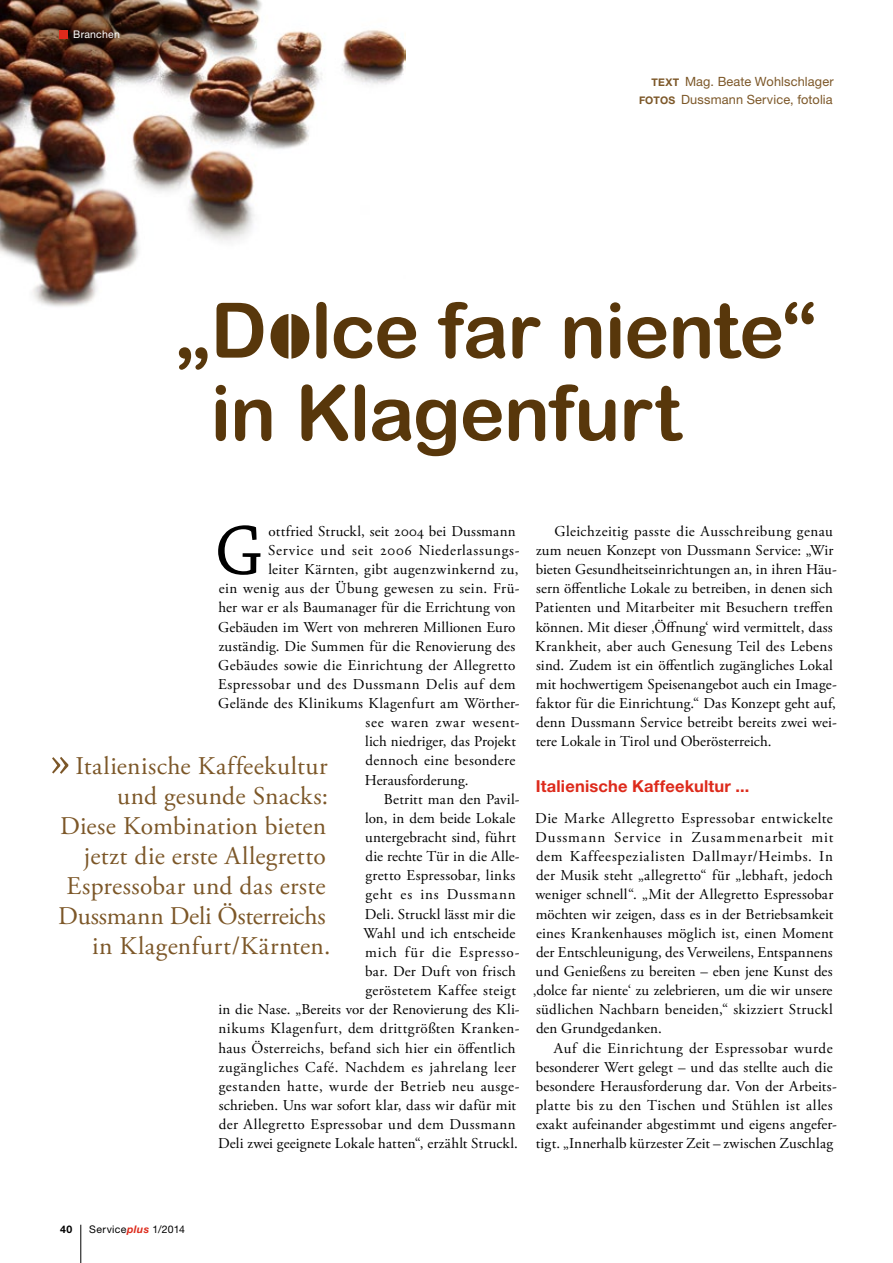
<style>
.page{position:relative;width:893px;height:1263px;background:#fff}
.page>*{position:absolute;margin:0;border:0;box-sizing:border-box;transform-origin:0 0}
._02_Headline_DE{font:76.5px/82.5px "Arial Rounded MT Bold";letter-spacing:-.015em;color:#58370b}
._05_Initiale_DE{font:73.8px "Chaparral Pro";color:#000}
._03_Lead-in_DE{font:25.5px/30px "Adobe Garamond Pro";letter-spacing:.01em;color:#7c5728;text-align:right}
._07_Subline_DE{font:700 16.5px "Helvetica Neue LT Pro";letter-spacing:.01em;color:#dd2a1b}
._06_Fließtext_m__E{font:15px/19.2px "Adobe Garamond Pro";letter-spacing:.02em;color:#000}
._08_Fließtext_o__E{font:15px/19.2px "Adobe Garamond Pro";letter-spacing:.02em;color:#000;text-align:justify}
._05_Initiale_DE-2{font:15px "Adobe Garamond Pro";letter-spacing:.025em;color:#000}
._05_Initiale_DE-3{font:15px "Adobe Garamond Pro";color:#000}
._05_Initiale_DE-4{font:15px "Adobe Garamond Pro";letter-spacing:.045em;color:#000}
._05_Initiale_DE-5{font:15px "Adobe Garamond Pro";letter-spacing:.05em;color:#000}
._04_Credits_DE{font:12.75px/18px "Helvetica Neue LT Pro";letter-spacing:.01em;color:#7c5728;text-align:right}
.t1{font:10.5px "Helvetica Neue LT Pro";letter-spacing:.035em;color:#000}
.Rubrik_linksbündig{font:10.5px "Helvetica Neue LT Pro";letter-spacing:.02em;color:#fff}
.t2{font:700 10.5px "Helvetica Neue LT Pro";color:#000}
.s1{font-weight:700;font-size:10.5px}
.s2{color:#fff}
.s3{font-weight:700;font-style:italic;color:#dd2a1b}
</style>
<div class="page">
<img style="left:0;top:0;width:406px;height:307px">
<img style="left:2px;top:0;width:216px;height:67px">
<svg style="left:52px;top:757px;width:16px;height:17px"></svg>
<div style="left:271px;top:314px;width:38px;height:45px;background:#58370b;border-radius:50%"></div>
<hr style="left:288px;top:311px;width:3px;height:50px;background:#fff">
<hr style="left:81px;top:1225px;width:1px;height:38px;background:#000">
<div style="left:60px;top:30px;width:8px;height:8px;background:#dd2a1b"></div>
<p class="Rubrik_linksbündig" style="left:73px;top:28px;width:48px">Branchen</p>
<p class="_04_Credits_DE" style="left:639px;top:72px;width:196px"><span class="s1">TEXT</span> Mag. Beate Wohlschlager<br><span class="s1">FOTOS</span> Dussmann Service, fotolia</p>
<p class="_02_Headline_DE" style="left:210px;top:288px;width:608px;text-indent:-35px">„D<span class="s2">o</span>lce far niente“ in Klagenfurt</p>
<p class="_05_Initiale_DE" style="left:214px;top:510px;width:51px">G</p>
<p class="_05_Initiale_DE-2" style="left:269px;top:522px;width:249px">ottfried Struckl, seit 2004 bei Dussmann</p>
<p class="_05_Initiale_DE-4" style="left:268px;top:541px;width:253px">Service und seit 2006 Niederlassungs-</p>
<p class="_05_Initiale_DE-2" style="left:268px;top:560px;width:252px">leiter Kärnten, gibt augenzwinkernd zu,</p>
<p class="_05_Initiale_DE-2" style="left:219px;top:579px;width:302px">ein wenig aus der Übung gewesen zu sein. Frü-</p>
<p class="_05_Initiale_DE-2" style="left:218px;top:599px;width:299px">her war er als Baumanager für die Errichtung von</p>
<p class="_05_Initiale_DE-3" style="left:218px;top:618px;width:299px">Gebäuden im Wert von mehreren Millionen Euro</p>
<p class="_05_Initiale_DE-2" style="left:219px;top:637px;width:298px">zuständig. Die Summen für die Renovierung des</p>
<p class="_05_Initiale_DE-2" style="left:218px;top:656px;width:299px">Gebäudes sowie die Einrichtung der Allegretto</p>
<p class="_05_Initiale_DE-2" style="left:218px;top:675px;width:299px">Espressobar und des Dussmann Delis auf dem</p>
<p class="_05_Initiale_DE-2" style="left:218px;top:694px;width:303px">Gelände des Klinikums Klagenfurt am Wörther-</p>
<p class="_05_Initiale_DE-5" style="left:366px;top:713px;width:155px">see waren zwar wesent-</p>
<p class="_05_Initiale_DE-2" style="left:365px;top:732px;width:152px">lich niedriger, das Projekt</p>
<p class="_05_Initiale_DE-2" style="left:365px;top:752px;width:151px">dennoch eine besondere</p>
<p class="_05_Initiale_DE-3" style="left:365px;top:771px;width:105px">Herausforderung.</p>
<p class="_06_Fließtext_m__E" style="left:218px;top:790px;width:303px;text-align:right">Betritt man den Pavil-<br>lon, in dem beide Lokale<br>untergebracht sind, führt<br>die rechte Tür in die Alle-<br>gretto Espressobar, links<br>geht es ins Dussmann<br>Deli. Struckl lässt mir die<br>Wahl und ich entscheide<br>mich für die Espresso-<br>bar. Der Duft von frisch<br>geröstetem Kaffee steigt<br>in die Nase. „Bereits vor der Renovierung des Kli&shy;nikums Klagenfurt, dem drittgrößten Kranken&shy;haus Österreichs, befand sich hier ein öffentlich zugängliches Café. Nachdem es jahrelang leer gestanden hatte, wurde der Betrieb neu ausge&shy;schrieben. Uns war sofort klar, dass wir dafür mit der Allegretto Espressobar und dem Dussmann Deli zwei geeignete Lokale hatten“, erzählt Struckl.</p>
<p class="_03_Lead-in_DE" style="left:58px;top:752px;width:274px">Italienische Kaffeekultur und gesunde Snacks:<br>Diese Kombination bieten jetzt die erste Allegretto<br>Espressobar und das erste<br>Dussmann Deli Österreichs in Klagenfurt/Kärnten.</p>
<p class="_06_Fließtext_m__E" style="left:535px;top:522px;width:303px;text-indent:19px">Gleichzeitig passte die Ausschreibung genau zum neuen Konzept von Dussmann Service: „Wir bieten Gesundheitseinrichtungen an, in ihren Häu&shy;sern öffentliche Lokale zu betreiben, in denen sich Patienten und Mitarbeiter mit Besuchern treffen können. Mit dieser ‚Öffnung‘ wird vermittelt, dass Krankheit, aber auch Genesung Teil des Lebens sind. Zudem ist ein öffentlich zugängliches Lokal mit hochwertigem Speisenangebot auch ein Image&shy;faktor für die Einrichtung.“ Das Konzept geht auf, denn Dussmann Service betreibt bereits zwei wei&shy;tere Lokale in Tirol und Oberösterreich.</p>
<p class="_07_Subline_DE" style="left:536px;top:776px;width:215px">Italienische Kaffeekultur ...</p>
<p class="_08_Fließtext_o__E" style="left:533px;top:809px;width:302px">Die Marke Allegretto Espressobar entwickelte Dussmann Service in Zusammenarbeit mit dem Kaffeespezialisten Dallmayr/Heimbs. In der Musik steht „allegretto“ für „lebhaft, jedoch weniger schnell“. „Mit der Allegretto Espressobar möchten wir zeigen, dass es in der Betriebsamkeit eines Krankenhauses möglich ist, einen Moment der Entschleunigung, des Verweilens, Entspannens und Genießens zu bereiten – eben jene Kunst des ‚dolce far niente‘ zu zelebrieren, um die wir unsere südlichen Nachbarn beneiden,“ skizziert Struckl den Grundgedanken.</p>
<p class="_06_Fließtext_m__E" style="left:536px;top:1039px;width:303px;text-indent:18px">Auf die Einrichtung der Espressobar wurde besonderer Wert gelegt – und das stellte auch die besondere Herausforderung dar. Von der Arbeits&shy;platte bis zu den Tischen und Stühlen ist alles exakt aufeinander abgestimmt und eigens angefer&shy;tigt. „Innerhalb kürzester Zeit – zwischen Zuschlag</p>
<p class="t2" style="left:60px;top:1223px;width:14px">40</p>
<p class="t1" style="left:89px;top:1223px;width:97px">Service<span class="s3">plus</span> 1/2014</p>
</div>
